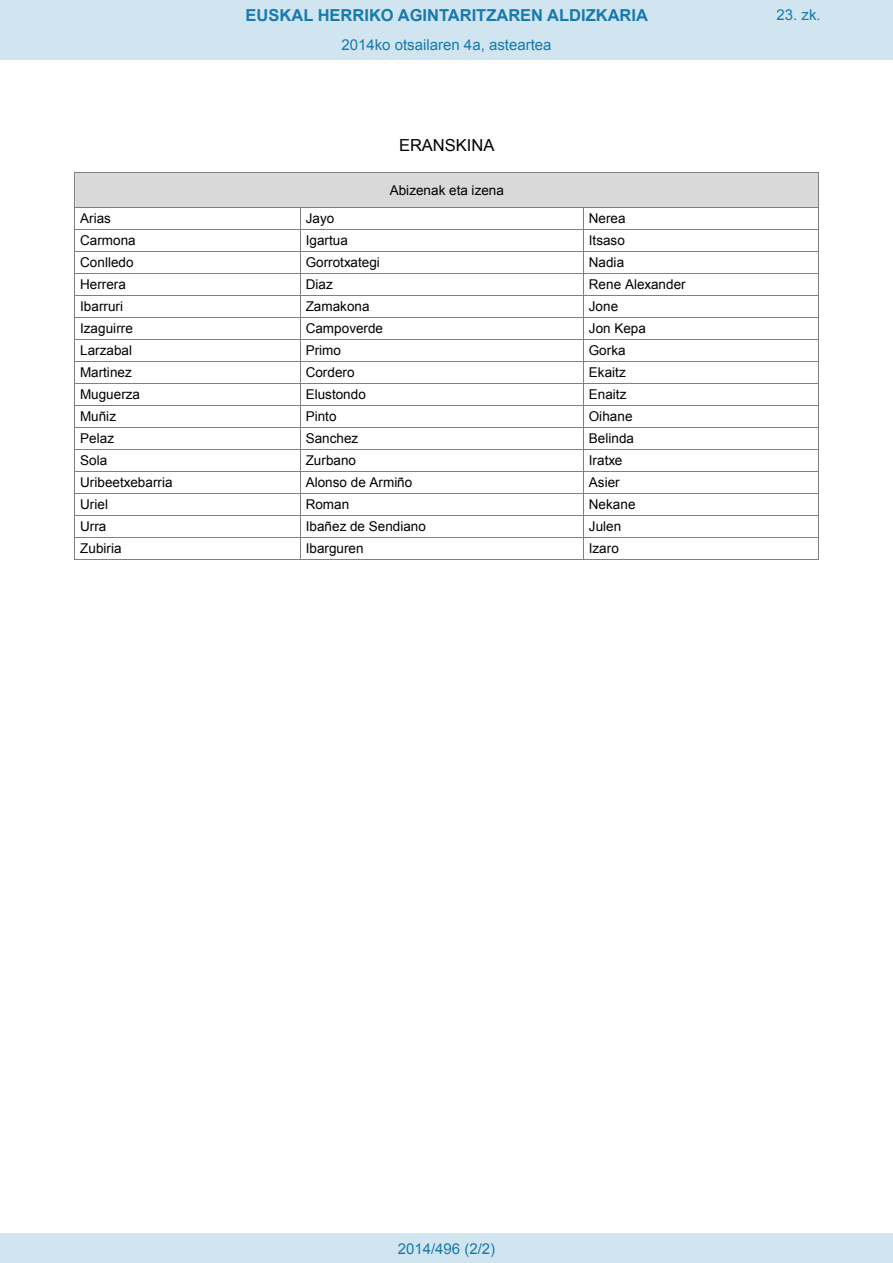
<style>
.page{position:relative;width:893px;height:1263px;background:#fff}
.page>*{position:absolute;margin:0;border:0;box-sizing:border-box;transform-origin:0 0}
.t1{font:700 16.5px "Arial";color:#1879ad}
.t2{font:16.5px "Arial";letter-spacing:-.005em;color:#000}
.Paginacion_Centro{font:15px "Arial";color:#1879ad}
.t3{font:13.5px "Arial";letter-spacing:.005em;color:#000}
</style>
<div class="page">
<svg style="left:75px;top:172px;width:744px;height:388px"></svg>
<div style="left:0;top:0;width:893px;height:60px;background:#d0e5f0"></div>
<div style="left:0;top:1233px;width:893px;height:30px;background:#d0e5f0"></div>
<p class="t1" style="left:246px;top:4px;width:404px">EUSKAL HERRIKO AGINTARITZAREN ALDIZKARIA</p>
<p class="Paginacion_Centro" style="left:776px;top:5px;width:46px">23. zk.</p>
<p class="Paginacion_Centro" style="left:341px;top:35px;width:212px">2014ko otsailaren 4a, asteartea</p>
<p class="t2" style="left:399px;top:135px;width:97px">ERANSKINA</p>
<p class="t3" style="left:390px;top:181px;width:116px">Abizenak eta izena</p>
<p class="t3" style="left:80px;top:210px;width:32px">Arias</p>
<p class="t3" style="left:306px;top:210px;width:30px">Jayo</p>
<p class="t3" style="left:589px;top:210px;width:38px">Nerea</p>
<p class="t3" style="left:80px;top:232px;width:57px">Carmona</p>
<p class="t3" style="left:306px;top:232px;width:44px">Igartua</p>
<p class="t3" style="left:589px;top:232px;width:38px">Itsaso</p>
<p class="t3" style="left:80px;top:254px;width:55px">Conlledo</p>
<p class="t3" style="left:306px;top:254px;width:76px">Gorrotxategi</p>
<p class="t3" style="left:589px;top:254px;width:37px">Nadia</p>
<p class="t3" style="left:80px;top:276px;width:47px">Herrera</p>
<p class="t3" style="left:306px;top:276px;width:29px">Diaz</p>
<p class="t3" style="left:589px;top:276px;width:98px">Rene Alexander</p>
<p class="t3" style="left:80px;top:298px;width:44px">Ibarruri</p>
<p class="t3" style="left:306px;top:298px;width:65px">Zamakona</p>
<p class="t3" style="left:589px;top:298px;width:31px">Jone</p>
<p class="t3" style="left:80px;top:320px;width:54px">Izaguirre</p>
<p class="t3" style="left:306px;top:320px;width:79px">Campoverde</p>
<p class="t3" style="left:589px;top:320px;width:59px">Jon Kepa</p>
<p class="t3" style="left:80px;top:342px;width:53px">Larzabal</p>
<p class="t3" style="left:306px;top:342px;width:37px">Primo</p>
<p class="t3" style="left:589px;top:342px;width:38px">Gorka</p>
<p class="t3" style="left:80px;top:363px;width:53px">Martinez</p>
<p class="t3" style="left:306px;top:363px;width:50px">Cordero</p>
<p class="t3" style="left:589px;top:363px;width:38px">Ekaitz</p>
<p class="t3" style="left:80px;top:385px;width:61px">Muguerza</p>
<p class="t3" style="left:306px;top:385px;width:62px">Elustondo</p>
<p class="t3" style="left:589px;top:385px;width:39px">Enaitz</p>
<p class="t3" style="left:80px;top:408px;width:37px">Muñiz</p>
<p class="t3" style="left:306px;top:408px;width:32px">Pinto</p>
<p class="t3" style="left:589px;top:408px;width:45px">Oihane</p>
<p class="t3" style="left:80px;top:430px;width:35px">Pelaz</p>
<p class="t3" style="left:306px;top:430px;width:54px">Sanchez</p>
<p class="t3" style="left:589px;top:430px;width:47px">Belinda</p>
<p class="t3" style="left:80px;top:451px;width:29px">Sola</p>
<p class="t3" style="left:306px;top:451px;width:52px">Zurbano</p>
<p class="t3" style="left:589px;top:451px;width:35px">Iratxe</p>
<p class="t3" style="left:80px;top:473px;width:94px">Uribeetxebarria</p>
<p class="t3" style="left:306px;top:473px;width:108px">Alonso de Armiño</p>
<p class="t3" style="left:589px;top:473px;width:32px">Asier</p>
<p class="t3" style="left:80px;top:495px;width:29px">Uriel</p>
<p class="t3" style="left:306px;top:495px;width:45px">Roman</p>
<p class="t3" style="left:589px;top:495px;width:48px">Nekane</p>
<p class="t3" style="left:80px;top:517px;width:28px">Urra</p>
<p class="t3" style="left:306px;top:517px;width:122px">Ibañez de Sendiano</p>
<p class="t3" style="left:589px;top:517px;width:34px">Julen</p>
<p class="t3" style="left:80px;top:539px;width:43px">Zubiria</p>
<p class="t3" style="left:306px;top:539px;width:59px">Ibarguren</p>
<p class="t3" style="left:589px;top:539px;width:31px">Izaro</p>
<p class="Paginacion_Centro" style="left:398px;top:1238px;width:99px">2014/496 (2/2)</p>
</div>
